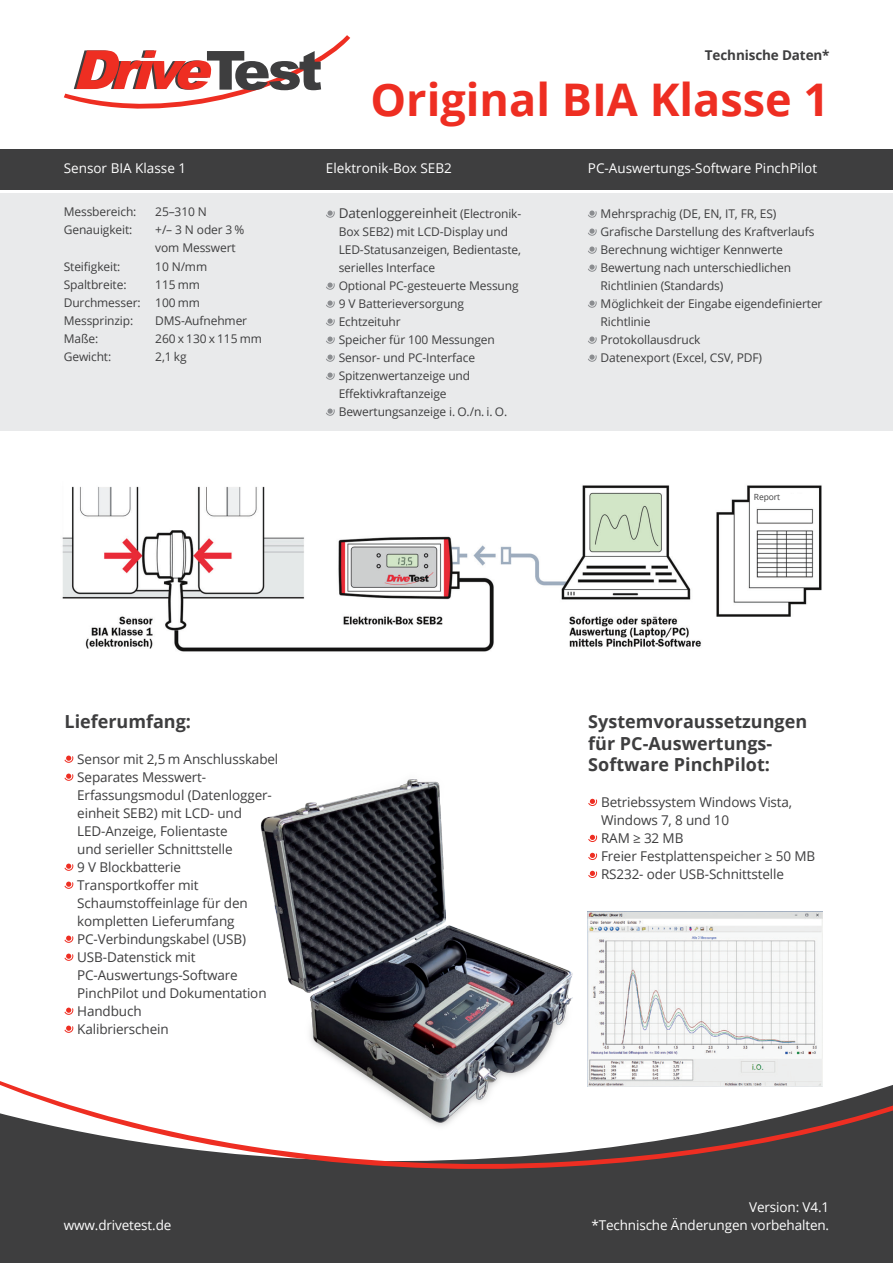
<style>
.page{position:relative;width:893px;height:1263px;background:#fff}
.page>*{position:absolute;margin:0;border:0;box-sizing:border-box;transform-origin:0 0}
.t1{font:700 45px "Open Sans";color:#ee2e22}
.t2{font:700 18px/21.6px "Open Sans";color:#3e3e3f}
.t3{font:13.5px/18px "Open Sans";letter-spacing:-.01em;color:#3e3e3f}
.t4{font:13.5px/18px "Open Sans";color:#fff;text-align:right}
.t5{font:700 13.5px "Open Sans";letter-spacing:-.01em;color:#3e3e3f}
.t6{font:12px/18px "Open Sans";letter-spacing:-.01em;color:#3e3e3f}
.t7{font:8.55px "Open Sans";letter-spacing:-.01em;color:#3e3e3f}
.s1{font-size:12px}
</style>
<div class="page">
<div style="left:0;top:1179px;width:893px;height:84px;background:#3e3e3f"></div>
<svg style="left:0;top:1081px;width:893px;height:98px;fill:#3e3e3f"></svg>
<div style="left:0;top:193px;width:893px;height:238px;background:#e9eaeb"></div>
<svg style="left:64px;top:755px;width:10px;height:8px"></svg>
<svg style="left:64px;top:773px;width:10px;height:8px"></svg>
<svg style="left:64px;top:863px;width:10px;height:8px"></svg>
<svg style="left:64px;top:881px;width:10px;height:8px"></svg>
<svg style="left:64px;top:935px;width:10px;height:8px"></svg>
<svg style="left:64px;top:953px;width:10px;height:8px"></svg>
<svg style="left:64px;top:1007px;width:10px;height:8px"></svg>
<svg style="left:64px;top:1025px;width:10px;height:8px"></svg>
<div style="left:0;top:149px;width:893px;height:40px;background:#3e3e3f"></div>
<svg style="left:326px;top:210px;width:9px;height:8px"></svg>
<svg style="left:326px;top:282px;width:9px;height:8px"></svg>
<svg style="left:326px;top:300px;width:9px;height:8px"></svg>
<svg style="left:326px;top:318px;width:9px;height:8px"></svg>
<svg style="left:326px;top:336px;width:9px;height:8px"></svg>
<svg style="left:326px;top:354px;width:9px;height:8px"></svg>
<svg style="left:326px;top:372px;width:9px;height:8px"></svg>
<svg style="left:326px;top:408px;width:9px;height:8px"></svg>
<svg style="left:588px;top:210px;width:9px;height:8px"></svg>
<svg style="left:588px;top:228px;width:9px;height:8px"></svg>
<svg style="left:588px;top:246px;width:9px;height:8px"></svg>
<svg style="left:588px;top:264px;width:9px;height:8px"></svg>
<svg style="left:588px;top:300px;width:9px;height:8px"></svg>
<svg style="left:588px;top:336px;width:9px;height:8px"></svg>
<svg style="left:588px;top:354px;width:9px;height:8px"></svg>
<img style="left:214px;top:779px;width:381px;height:370px">
<svg style="left:64px;top:35px;width:286px;height:74px"></svg>
<img style="left:62px;top:485px;width:760px;height:167px">
<div style="left:754px;top:495px;width:50px;height:11px;background:#fff"></div>
<img style="left:588px;top:912px;width:235px;height:174px">
<p class="t5" style="left:705px;top:46px;width:126px">Technische Daten*</p>
<h1 class="t1" style="left:370px;top:68px;width:460px">Original BIA Klasse 1</h1>
<p class="t4" style="left:64px;top:159px;width:124px">Sensor BIA Klasse 1</p>
<p class="t4" style="left:326px;top:159px;width:128px">Elektronik-Box SEB2</p>
<p class="t4" style="left:588px;top:159px;width:231px">PC-Auswertungs-Software PinchPilot</p>
<p class="t6" style="left:64px;top:203px;width:74px">Messbereich:</p>
<p class="t6" style="left:155px;top:203px;width:53px">25–310 N</p>
<p class="t6" style="left:64px;top:221px;width:70px">Genauigkeit:</p>
<p class="t6" style="left:155px;top:221px;width:91px">+/– 3 N oder 3 % vom Messwert</p>
<p class="t6" style="left:64px;top:257px;width:58px">Steifigkeit:</p>
<p class="t6" style="left:155px;top:257px;width:53px">10 N/mm</p>
<p class="t6" style="left:64px;top:275px;width:64px">Spaltbreite:</p>
<p class="t3" style="left:339px;top:203px;width:184px">Datenloggereinheit <span class="s1">(Electronik-</span></p>
<p class="t6" style="left:339px;top:222px;width:184px">Box SEB2) mit LCD-Display und<br>LED-Statusanzeigen, Bedientaste, serielles Interface<br>Optional PC-gesteuerte Messung<br>9 V Batterieversorgung<br>Echtzeituhr<br>Speicher für 100 Messungen<br>Sensor- und PC-Interface<br>Spitzenwertanzeige und<br>Effektivkraftanzeige<br>Bewertungsanzeige i. O./n. i. O.</p>
<p class="t6" style="left:601px;top:204px;width:223px">Mehrsprachig (DE, EN, IT, FR, ES)<br>Grafische Darstellung des Kraftverlaufs<br>Berechnung wichtiger Kennwerte<br>Bewertung nach unterschiedlichen<br>Richtlinien (Standards)<br>Möglichkeit der Eingabe eigendefinierter<br>Richtlinie<br>Protokollausdruck<br>Datenexport (Excel, CSV, PDF)</p>
<p class="t6" style="left:64px;top:275px;width:138px;text-align:justify;text-indent:91px">115 mm Durchmesser: 100 mm Messprinzip:</p>
<p class="t6" style="left:155px;top:311px;width:93px">DMS-Aufnehmer</p>
<p class="t6" style="left:64px;top:329px;width:36px">Maße:</p>
<p class="t6" style="left:155px;top:329px;width:108px">260 x 130 x 115 mm</p>
<p class="t6" style="left:64px;top:347px;width:49px">Gewicht:</p>
<p class="t6" style="left:155px;top:347px;width:33px">2,1 kg</p>
<h2 class="t2" style="left:65px;top:710px;width:128px">Lieferumfang:</h2>
<p class="t3" style="left:77px;top:750px;width:203px">Sensor mit 2,5 m Anschlusskabel<br>Separates Messwert-<br>Erfassungsmodul (Datenlogger&shy;einheit SEB2) mit LCD- und<br>LED-Anzeige, Folientaste<br>und serieller Schnittstelle<br>9 V Blockbatterie<br>Transportkoffer mit<br>Schaumstoffeinlage für den kompletten Lieferumfang<br>PC-Verbindungskabel (USB)<br>USB-Datenstick mit<br>PC-Auswertungs-Software<br>PinchPilot und Dokumentation<br>Handbuch<br>Kalibrierschein</p>
<p class="t4" style="left:64px;top:1216px;width:109px">www.drivetest.de</p>
<p class="t7" style="left:754px;top:491px;width:28px">Report</p>
<h2 class="t2" style="left:588px;top:710px;width:220px">Systemvoraussetzungen für PC-Auswertungs-<br>Software PinchPilot:</h2>
<p class="t3" style="left:601px;top:793px;width:216px">Betriebssystem Windows Vista,<br>Windows 7, 8 und 10<br>RAM ≥ 32 MB<br>Freier Festplattenspeicher ≥ 50 MB<br>RS232- oder USB-Schnittstelle</p>
<p class="t4" style="left:591px;top:1198px;width:239px">Version: V4.1<br>*Technische Änderungen vorbehalten.</p>
</div>
